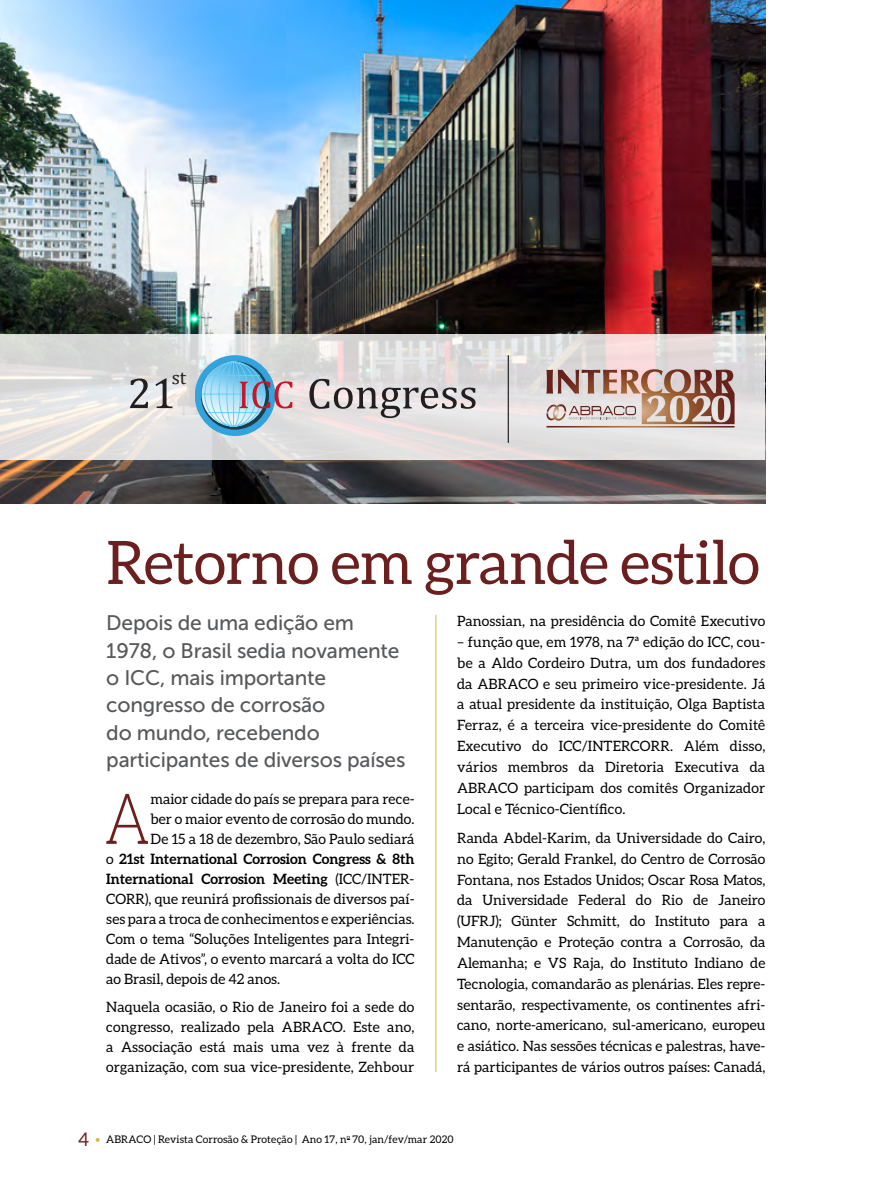
<style>
.page{position:relative;width:893px;height:1191px;background:#fff}
.page>*{position:absolute;margin:0;border:0;box-sizing:border-box;transform-origin:0 0}
.t1{font:300 70.65px "Aleo";color:#6b1f1f;scale:.85 1}
.t2{font:60px "Aleo";letter-spacing:-.01em;color:#6b1f1f}
.t3{font:21px/27.3px "Museo Sans 500";letter-spacing:-.01em;color:#58595b}
.t4{font:18.9px "Cambria";color:#231f20}
.t5{font:18.75px "Aleo";color:#6b1f1f}
.t6{font:14.25px/20.9px "Aleo";color:#000;text-align:justify}
.t7{font:700 14.25px "Aleo";color:#000}
.t8{font:10.5px "Aleo";letter-spacing:.01em;color:#000}
.s1{font-weight:400}
</style>
<div class="page">
<hr style="left:435px;top:614px;width:1px;height:457px;background:#d6b645">
<img style="left:0;top:0;width:765px;height:503px">
<svg style="left:0;top:334px;width:765px;height:126px;background:#e1dedd"></svg>
<svg style="left:546px;top:369px;width:188px;height:55px;background:#bc9f94"></svg>
<hr style="left:508px;top:355px;width:1px;height:88px;background:#231f20">
<svg style="left:195px;top:355px;width:80px;height:81px"></svg>
<svg style="left:201px;top:361px;width:91px;height:66px;background:#95bbd3"></svg>
<svg style="left:130px;top:378px;width:18px;height:30px"></svg>
<svg style="left:155px;top:378px;width:17px;height:30px"></svg>
<svg style="left:309px;top:379px;width:167px;height:39px;background:#bdb8b9"></svg>
<h3 class="t4" style="left:172px;top:366px;width:16px">st</h3>
<h2 class="t2" style="left:106px;top:529px;width:655px">Retorno em grande estilo</h2>
<h3 class="t3" style="left:106px;top:609px;width:301px">Depois de uma edição em<br>1978, o Brasil sedia novamente o ICC, mais importante congresso de corrosão<br>do mundo, recebendo participantes de diversos países</h3>
<h1 class="t1" style="left:104px;top:780px;width:56px">A</h1>
<p class="t6" style="left:150px;top:788px;width:266px">maior cidade do país se prepara para rece-</p>
<p class="t6" style="left:150px;top:808px;width:266px">ber o maior evento de corrosão do mundo.</p>
<p class="t6" style="left:150px;top:828px;width:266px">De 15 a 18 de dezembro, São Paulo sediará</p>
<p class="t7" style="left:106px;top:850px;width:310px"><span class="s1">o</span> 21st International Corrosion Congress &amp; 8th</p>
<p class="t7" style="left:106px;top:870px;width:310px">International Corrosion Meeting <span class="s1">(ICC/INTER-</span></p>
<p class="t6" style="left:106px;top:888px;width:310px">CORR), que reunirá profissionais de diversos paí-</p>
<p class="t6" style="left:106px;top:908px;width:310px">ses para a troca de conhecimentos e experiências.</p>
<p class="t6" style="left:106px;top:928px;width:310px">Com o tema “Soluções Inteligentes para Integri-</p>
<p class="t6" style="left:106px;top:948px;width:310px">dade de Ativos”, o evento marcará a volta do ICC</p>
<p class="t6" style="left:106px;top:968px;width:175px">ao Brasil, depois de 42 anos.</p>
<p class="t6" style="left:106px;top:996px;width:310px;line-height:20px">Naquela ocasião, o Rio de Janeiro foi a sede do congresso, realizado pela ABRACO. Este ano, a Associação está mais uma vez à frente da organização, com sua vice-presidente, Zehbour</p>
<p class="t6" style="left:457px;top:610px;width:310px">Panossian, na presidência do Comitê Executivo</p>
<p class="t6" style="left:457px;top:631px;width:310px">– função que, em 1978, na 7ª edição do ICC, cou&shy;be a Aldo Cordeiro Dutra, um dos fundadores da ABRACO e seu primeiro vice-presidente. Já a atual presidente da instituição, Olga Baptista Ferraz, é a terceira vice-presidente do Comitê Executivo do ICC/INTERCORR. Além disso, vários membros da Diretoria Executiva da ABRACO participam dos comitês Organizador Local e Técnico-Científico.</p>
<p class="t6" style="left:457px;top:827px;width:310px">Randa Abdel-Karim, da Universidade do Cairo, no Egito; Gerald Frankel, do Centro de Corrosão Fontana, nos Estados Unidos; Oscar Rosa Matos, da Universidade Federal do Rio de Janeiro (UFRJ); Günter Schmitt, do Instituto para a Manutenção e Proteção contra a Corrosão, da Alemanha; e VS Raja, do Instituto Indiano de Tecnologia, comandarão as plenárias. Eles repre&shy;sentarão, respectivamente, os continentes afri&shy;cano, norte-americano, sul-americano, europeu e asiático. Nas sessões técnicas e palestras, have&shy;rá participantes de vários outros países: Canadá,</p>
<h3 class="t5" style="left:78px;top:1128px;width:23px">4 <sup>•</sup></h3>
<p class="t8" style="left:106px;top:1133px;width:349px">ABRACO | Revista Corrosão &amp; Proteção | Ano 17, n<sup>o</sup> 70, jan/fev/mar 2020</p>
</div>
